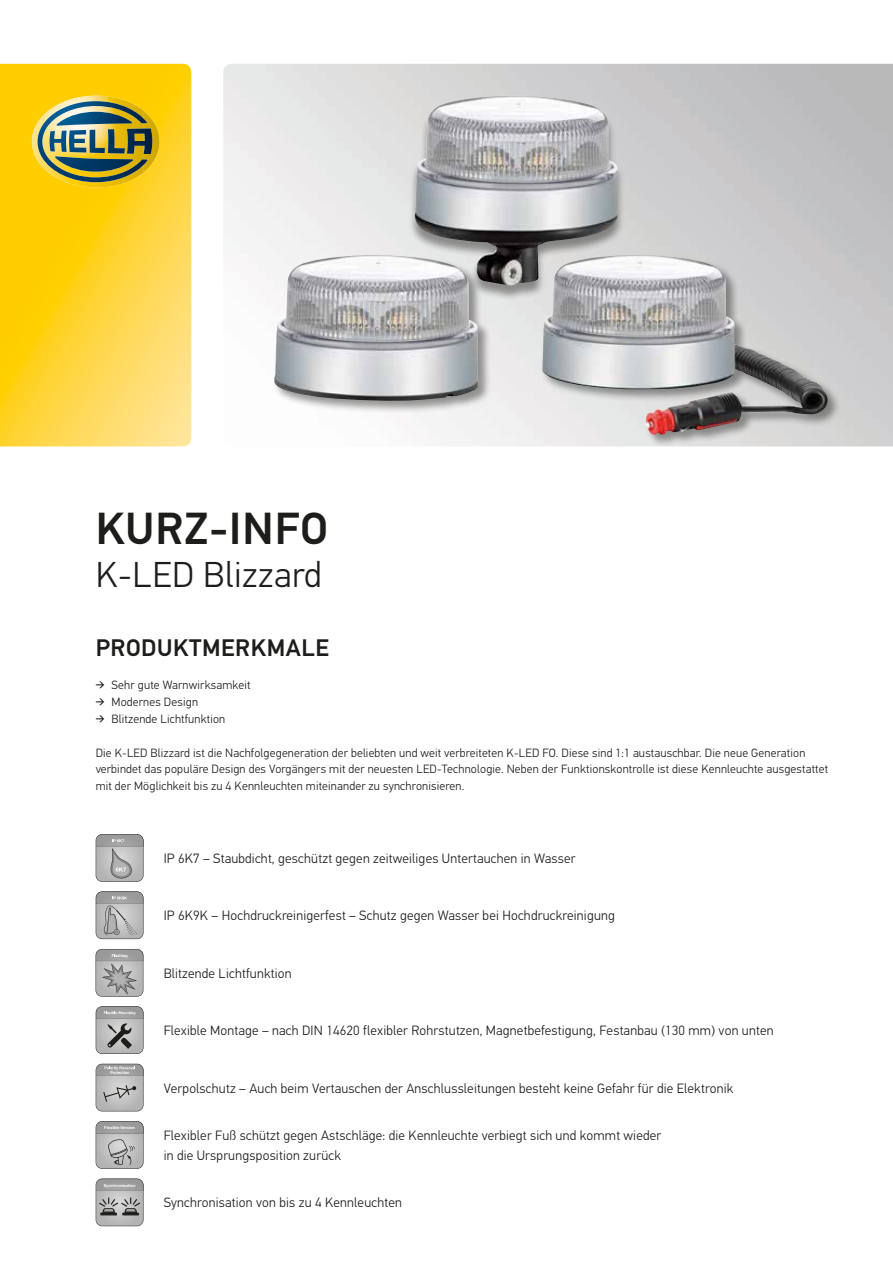
<style>
.page{position:relative;width:893px;height:1263px;background:#fff}
.page>*{position:absolute;margin:0;border:0;box-sizing:border-box;transform-origin:0 0}
.t1{font:500 45px "Hella DIN Universal";letter-spacing:.025em;color:#1d1d1b}
.t2{font:300 36px "Hella DIN Universal";letter-spacing:.015em;color:#1d1d1b}
.t3{font:500 24px "Hella DIN Universal";letter-spacing:.025em;color:#1d1d1b}
.t4{font:300 13.5px/19.2px "Hella DIN Universal";letter-spacing:.015em;color:#1d1d1b}
.t5{font:300 12px/16.8px "Hella DIN Universal";letter-spacing:.015em;color:#1d1d1b}
.t6{font:700 4.05px "Arial";color:#fff}
</style>
<div class="page">
<svg style="left:0;top:64px;width:191px;height:382px;background:#fed330"></svg>
<img style="left:144px;top:96px;width:15px;height:92px">
<img style="left:32px;top:111px;width:6px;height:61px">
<img style="left:96px;top:182px;width:48px;height:6px">
<svg style="left:48px;top:182px;width:48px;height:6px"></svg>
<img style="left:48px;top:96px;width:96px;height:5px">
<img style="left:152px;top:111px;width:7px;height:62px">
<img style="left:38px;top:101px;width:114px;height:81px">
<svg style="left:96px;top:834px;width:47px;height:48px;background:#adacac"></svg>
<svg style="left:96px;top:891px;width:47px;height:48px;background:#acacac"></svg>
<svg style="left:96px;top:949px;width:47px;height:48px;background:#a8a8a7"></svg>
<svg style="left:96px;top:1006px;width:47px;height:48px;background:#a2a2a2"></svg>
<svg style="left:96px;top:1064px;width:47px;height:47px;background:#b1b1b0"></svg>
<svg style="left:96px;top:1121px;width:48px;height:48px;background:#ababab"></svg>
<svg style="left:96px;top:1178px;width:47px;height:48px;background:#a3a3a3"></svg>
<div style="left:408px;top:97px;width:217px;height:204px;background:#1d1d1b;opacity:.45"></div>
<img style="left:415px;top:96px;width:203px;height:191px">
<div style="left:273px;top:254px;width:218px;height:160px;background:#1d1d1b;opacity:.45"></div>
<img style="left:273px;top:255px;width:206px;height:146px">
<div style="left:541px;top:254px;width:299px;height:194px;background:#1d1d1b;opacity:.45"></div>
<img style="left:542px;top:255px;width:287px;height:180px">
<h1 class="t1" style="left:96px;top:500px;width:234px">KURZ-INFO</h1>
<h2 class="t2" style="left:96px;top:553px;width:227px">K-LED Blizzard</h2>
<h3 class="t3" style="left:96px;top:632px;width:235px">PRODUKTMERKMALE</h3>
<p class="t5" style="left:96px;top:678px;width:156px">➔ Sehr gute Warnwirksamkeit</p>
<p class="t5" style="left:96px;top:694px;width:104px">➔ Modernes Design</p>
<p class="t5" style="left:96px;top:711px;width:131px">➔ Blitzende Lichtfunktion</p>
<p class="t5" style="left:96px;top:745px;width:734px">Die K-LED Blizzard ist die Nachfolgegeneration der beliebten und weit verbreiteten K-LED FO. Diese sind 1:1 austauschbar. Die neue Generation verbindet das populäre Design des Vorgängers mit der neuesten LED-Technologie. Neben der Funktionskontrolle ist diese Kennleuchte ausgestattet mit der Möglichkeit bis zu 4 Kennleuchten miteinander zu synchronisieren.</p>
<p class="t4" style="left:164px;top:850px;width:413px">IP 6K7 – Staubdicht, geschützt gegen zeitweiliges Untertauchen in Wasser</p>
<p class="t4" style="left:164px;top:907px;width:453px">IP 6K9K – Hochdruckreinigerfest – Schutz gegen Wasser bei Hochdruckreinigung</p>
<p class="t4" style="left:164px;top:964px;width:129px">Blitzende Lichtfunktion</p>
<p class="t4" style="left:164px;top:1022px;width:611px">Flexible Montage – nach DIN 14620 flexibler Rohrstutzen, Magnetbefestigung, Festanbau (130 mm) von unten</p>
<p class="t6" style="left:104px;top:1125px;width:32px">Flexible Version</p>
<p class="t6" style="left:104px;top:1182px;width:33px">Synchronisation</p>
<p class="t4" style="left:164px;top:1079px;width:571px">Verpolschutz – Auch beim Vertauschen der Anschlussleitungen besteht keine Gefahr für die Elektronik</p>
<p class="t4" style="left:164px;top:1127px;width:499px">Flexibler Fuß schützt gegen Astschläge: die Kennleuchte verbiegt sich und kommt wieder in die Ursprungsposition zurück</p>
<p class="t4" style="left:164px;top:1194px;width:240px">Synchronisation von bis zu 4 Kennleuchten</p>
</div>
